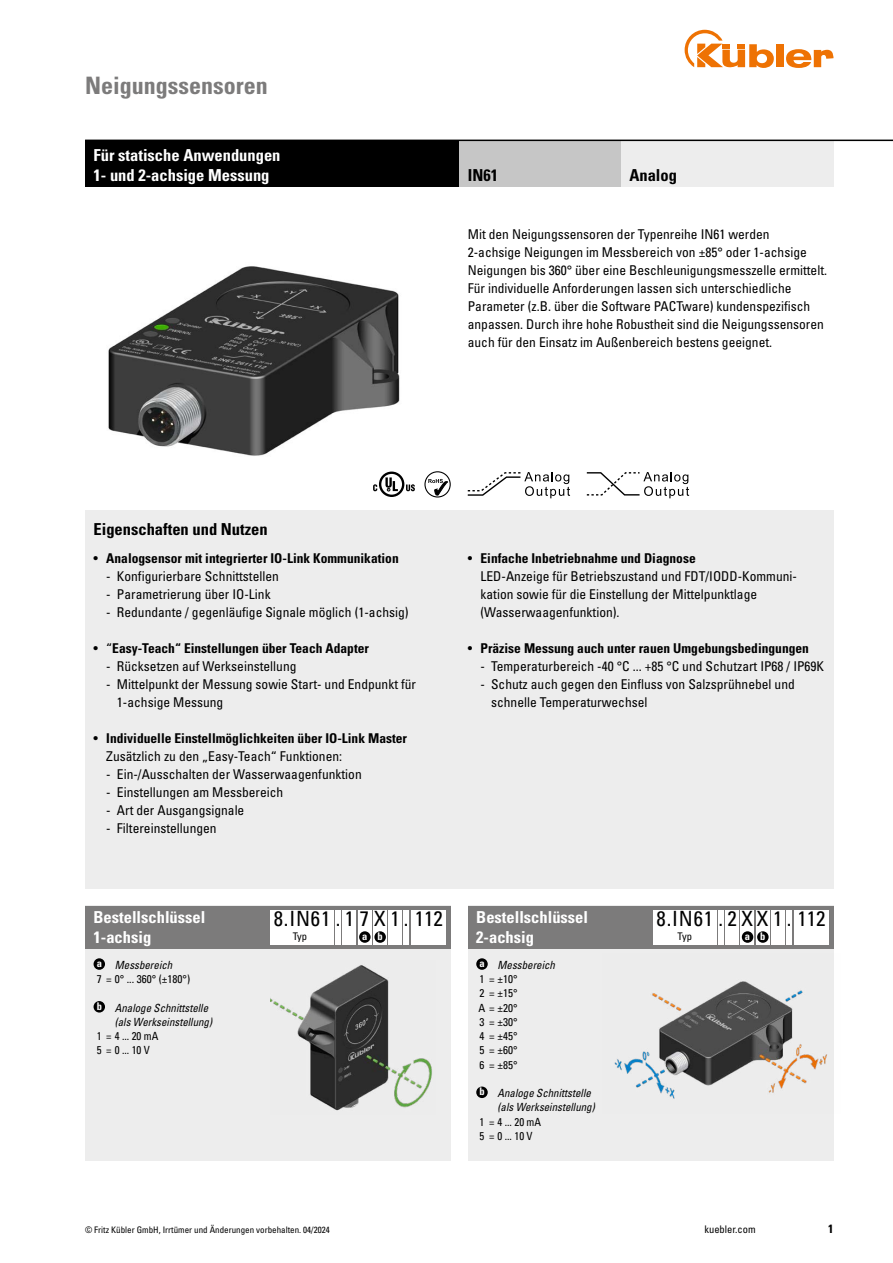
<style>
.page{position:relative;width:893px;height:1263px;background:#fff}
.page>*{position:absolute;margin:0;border:0;box-sizing:border-box;transform-origin:0 0}
.t1{font:700 condensed 24px "Univers LT Std";color:#7c7b7b}
.t2{font:condensed 21px "Univers LT Std";letter-spacing:.04em;color:#000}
.t3{font:700 condensed 16.5px/19.8px "Univers LT Std";color:#fff}
.t4{font:700 condensed 16.5px "Univers LT Std";color:#000}
.t5{font:condensed 13.5px/18px "Univers LT Std";color:#000}
.t6{font:700 condensed 13.5px/18px "Univers LT Std";color:#000}
.t7{font:700 condensed 12px "Univers LT Std";color:#000}
.t8{font:condensed 11.25px/14.2px "Univers LT Std";color:#000}
.t9{font:italic condensed 11.25px/14.2px "Univers LT Std";color:#000}
.t10{font:condensed 10.5px "Univers LT Std";color:#000}
.t11{font:700 condensed 10.5px "Univers LT Std";color:#fff}
.t12{font:condensed 9px "Univers LT Std";color:#000}
.s1{font-weight:400}
.s2{font-weight:700}
.s3{font-style:italic}
</style>
<div class="page">
<div style="left:776px;top:44px;width:8px;height:23px;background:#ee7203"></div>
<svg style="left:786px;top:49px;width:47px;height:19px"></svg>
<svg style="left:685px;top:30px;width:89px;height:38px"></svg>
<div style="left:468px;top:906px;width:365px;height:255px;background:#ededed"></div>
<div style="left:85px;top:906px;width:366px;height:255px;background:#ededed"></div>
<div style="left:85px;top:906px;width:366px;height:42px;background:#7c7b7b"></div>
<div style="left:468px;top:906px;width:365px;height:42px;background:#7c7b7b"></div>
<img style="left:108px;top:266px;width:292px;height:190px">
<div style="left:85px;top:510px;width:748px;height:379px;background:#ededed"></div>
<svg style="left:424px;top:471px;width:27px;height:26px"></svg>
<svg style="left:373px;top:472px;width:42px;height:25px"></svg>
<svg style="left:468px;top:472px;width:102px;height:26px"></svg>
<svg style="left:587px;top:472px;width:102px;height:26px"></svg>
<div style="left:270px;top:910px;width:64px;height:34px;background:#fff"></div>
<div style="left:653px;top:910px;width:64px;height:34px;background:#fff"></div>
<div style="left:336px;top:910px;width:5px;height:34px;background:#fff"></div>
<div style="left:718px;top:910px;width:5px;height:34px;background:#fff"></div>
<div style="left:342px;top:910px;width:14px;height:34px;background:#fff"></div>
<div style="left:725px;top:910px;width:14px;height:34px;background:#fff"></div>
<div style="left:358px;top:910px;width:13px;height:34px;background:#fff"></div>
<div style="left:740px;top:910px;width:14px;height:34px;background:#fff"></div>
<div style="left:373px;top:910px;width:14px;height:34px;background:#fff"></div>
<div style="left:756px;top:910px;width:13px;height:34px;background:#fff"></div>
<div style="left:388px;top:910px;width:14px;height:34px;background:#fff"></div>
<div style="left:771px;top:910px;width:14px;height:34px;background:#fff"></div>
<div style="left:404px;top:910px;width:5px;height:34px;background:#fff"></div>
<div style="left:786px;top:910px;width:6px;height:34px;background:#fff"></div>
<div style="left:411px;top:910px;width:35px;height:34px;background:#fff"></div>
<div style="left:794px;top:910px;width:35px;height:34px;background:#fff"></div>
<div style="left:359px;top:931px;width:12px;height:12px;background:#000;border-radius:50%"></div>
<div style="left:742px;top:931px;width:11px;height:12px;background:#000;border-radius:50%"></div>
<div style="left:374px;top:931px;width:12px;height:12px;background:#000;border-radius:50%"></div>
<div style="left:757px;top:931px;width:12px;height:12px;background:#000;border-radius:50%"></div>
<img style="left:270px;top:965px;width:162px;height:146px">
<img style="left:614px;top:953px;width:220px;height:161px">
<div style="left:94px;top:958px;width:11px;height:12px;background:#000;border-radius:50%"></div>
<div style="left:94px;top:1001px;width:11px;height:11px;background:#000;border-radius:50%"></div>
<div style="left:476px;top:958px;width:12px;height:12px;background:#000;border-radius:50%"></div>
<div style="left:476px;top:1086px;width:12px;height:12px;background:#000;border-radius:50%"></div>
<div style="left:621px;top:140px;width:212px;height:47px;background:#ededed"></div>
<div style="left:85px;top:140px;width:374px;height:47px;background:#000"></div>
<div style="left:459px;top:140px;width:162px;height:47px;background:#c6c6c6"></div>
<hr style="left:85px;top:140px;width:808px;height:1px;background:#000">
<h1 class="t1" style="left:85px;top:71px;width:184px">Neigungssensoren</h1>
<p class="t3" style="left:94px;top:145px;width:188px">Für statische Anwendungen<br>1- und 2-achsige Messung</p>
<p class="t4" style="left:468px;top:165px;width:32px">IN61</p>
<p class="t4" style="left:629px;top:165px;width:49px">Analog</p>
<p class="t5" style="left:468px;top:225px;width:361px">Mit den Neigungssensoren der Typenreihe IN61 werden<br>2-achsige Neigungen im Messbereich von ±85° oder 1-achsige Neigungen bis 360° über eine Beschleunigungsmesszelle ermittelt.<br>Für individuelle Anforderungen lassen sich unterschiedliche Parameter (z.B. über die Software PACTware) kundenspezifisch anpassen. Durch ihre hohe Robustheit sind die Neigungssensoren auch für den Einsatz im Außenbereich bestens geeignet.</p>
<p class="t4" style="left:94px;top:519px;width:176px">Eigenschaften und Nutzen</p>
<p class="t6" style="left:94px;top:549px;width:307px"><span class="s1">•</span> Analogsensor mit integrierter IO-Link Kommunikation</p>
<p class="t5" style="left:106px;top:567px;width:174px">- Konfigurierbare Schnittstellen</p>
<p class="t5" style="left:106px;top:585px;width:166px">- Parametrierung über IO-Link</p>
<p class="t5" style="left:106px;top:603px;width:304px">- Redundante / gegenläufige Signale möglich (1-achsig)</p>
<p class="t6" style="left:94px;top:639px;width:277px"><span class="s1">• “</span>Easy-Teach“ Einstellungen über Teach Adapter</p>
<p class="t5" style="left:106px;top:657px;width:192px">- Rücksetzen auf Werkseinstellung</p>
<p class="t5" style="left:117px;top:675px;width:301px;text-indent:-11px">- Mittelpunkt der Messung sowie Start- und Endpunkt für<br>1-achsige Messung</p>
<p class="t6" style="left:106px;top:729px;width:302px;text-indent:-13px"><span class="s1">•</span> Individuelle Einstellmöglichkeiten über IO-Link Master<br><span class="s1">Zusätzlich zu den „Easy-Teach“ Funktionen:</span></p>
<p class="t5" style="left:106px;top:765px;width:257px">- Ein-/Ausschalten der Wasserwaagenfunktion</p>
<p class="t5" style="left:106px;top:783px;width:179px">- Einstellungen am Messbereich</p>
<p class="t5" style="left:106px;top:801px;width:140px">- Art der Ausgangsignale</p>
<p class="t5" style="left:106px;top:819px;width:112px">- Filtereinstellungen</p>
<p class="t5" style="left:480px;top:548px;width:318px;text-indent:-13px">• <span class="s2">Einfache Inbetriebnahme und Diagnose<br></span>LED-Anzeige für Betriebszustand und FDT/IODD-Kommuni&shy;kation sowie für die Einstellung der Mittelpunktlage (Wasserwaagenfunktion).</p>
<p class="t6" style="left:468px;top:639px;width:343px"><span class="s1">•</span> Präzise Messung auch unter rauen Umgebungsbedingungen</p>
<p class="t5" style="left:480px;top:656px;width:345px">- Temperaturbereich -40 °C ... +85 °C und Schutzart IP68 / IP69K</p>
<p class="t5" style="left:491px;top:674px;width:305px;text-indent:-11px">- Schutz auch gegen den Einfluss von Salzsprühnebel und schnelle Temperaturwechsel</p>
<h2 class="t2" style="left:274px;top:905px;width:171px">8.IN61 .1 7 X 1. 112</h2>
<h2 class="t2" style="left:656px;top:905px;width:171px">8.IN61 .2 XX 1. 112</h2>
<p class="t11" style="left:362px;top:929px;width:22px">a b</p>
<p class="t11" style="left:745px;top:929px;width:22px">a b</p>
<p class="t3" style="left:94px;top:907px;width:113px">Bestellschlüssel<br>1-achsig</p>
<p class="t3" style="left:476px;top:907px;width:113px">Bestellschlüssel<br>2-achsig</p>
<p class="t8" style="left:97px;top:957px;width:95px"><sup>a</sup> <span class="s3">Messbereich<br></span>7 = 0° ... 360° (±180°)</p>
<p class="t9" style="left:115px;top:1000px;width:99px;text-indent:-18px"><sup>b</sup> Analoge Schnittstelle (als Werkseinstellung)</p>
<p class="t8" style="left:97px;top:1029px;width:63px">1 = 4 ... 20 mA<br>5 = 0 ... 10 V</p>
<p class="t10" style="left:293px;top:929px;width:16px">Typ</p>
<p class="t10" style="left:678px;top:929px;width:16px">Typ</p>
<p class="t8" style="left:479px;top:957px;width:78px"><sup>a</sup> <span class="s3">Messbereich<br></span>1 = ±10°<br>2 = ±15°<br>A = ±20°<br>3 = ±30°<br>4 = ±45°<br>5 = ±60°<br>6 = ±85°</p>
<p class="t9" style="left:497px;top:1086px;width:99px;text-indent:-18px"><sup>b</sup> Analoge Schnittstelle (als Werkseinstellung)</p>
<p class="t8" style="left:480px;top:1114px;width:63px">1 = 4 ... 20 mA<br>5 = 0 ... 10 V</p>
<p class="t12" style="left:85px;top:1224px;width:246px">© Fritz Kübler GmbH, Irrtümer und Änderungen vorbehalten. 04/2024</p>
<p class="t10" style="left:704px;top:1223px;width:53px">kuebler.com</p>
<p class="t7" style="left:828px;top:1221px;width:7px">1</p>
</div>
